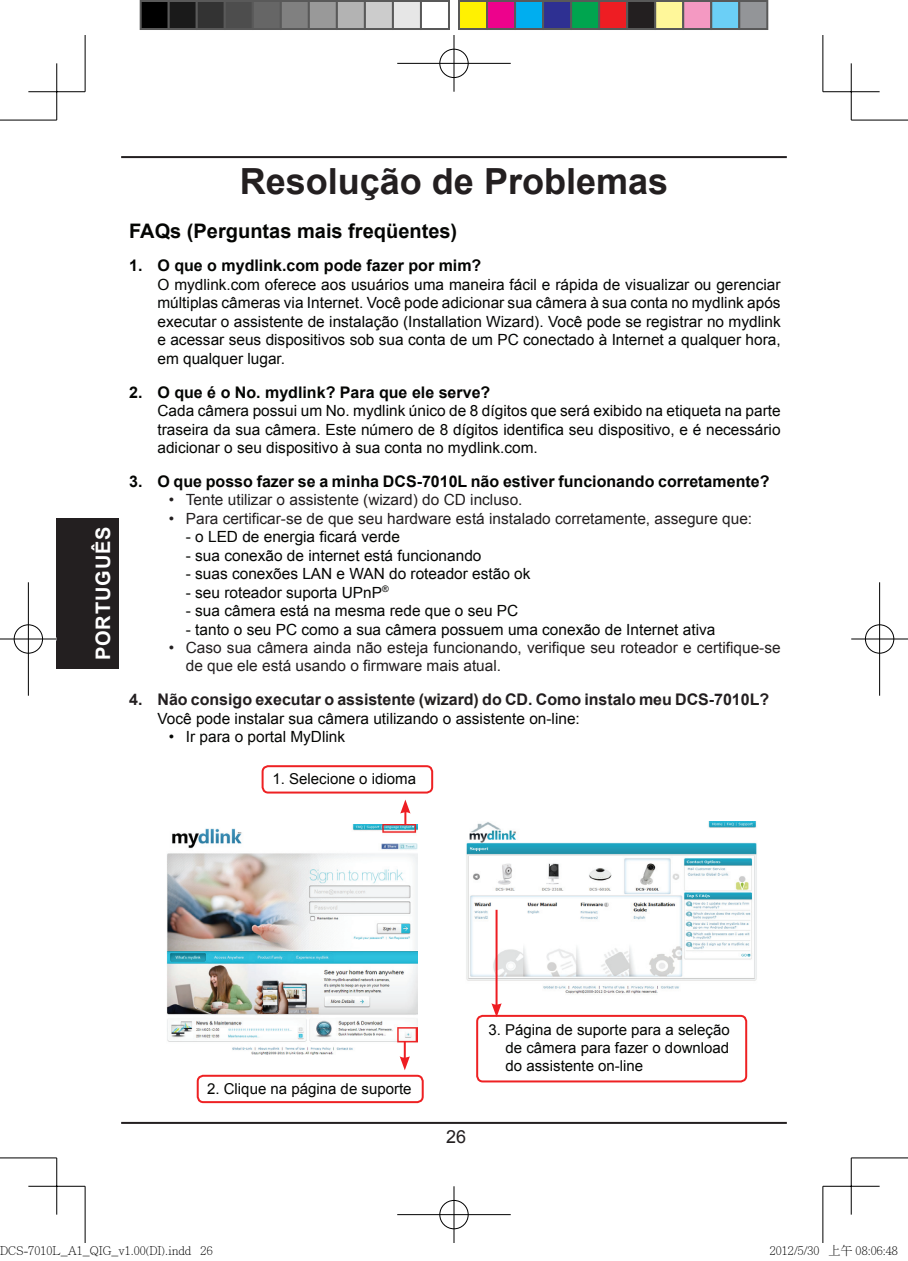
<style>
.page{position:relative;width:908px;height:1261px;background:#fff}
.page>*{position:absolute;margin:0;border:0;box-sizing:border-box;transform-origin:0 0}
.t1{font:700 36px "Arial";color:#231f20}
.t2{font:700 20px "Arial";color:#040503}
.t3{font:700 20px "Arial";letter-spacing:.045em;color:#fff}
.t4{font:18px "Arial";color:#231f20}
.t5{font:700 16px "Arial";color:#040503}
.t6{font:700 16px "Arial";color:#231f20}
.t7{font:15.4px/18.4px "Arial";color:#040503;text-align:justify}
.t8{font:15.4px/18.4px "Arial";color:#231f20}
.t9{font:15px/18px "Arial";color:#040503;text-align:justify}
.t10{font:300 12px "Adobe Ming Std";color:#000}
</style>
<div class="page">
<img style="left:167px;top:824px;width:250px;height:230px">
<svg style="left:399px;top:1041px;width:10px;height:29px"></svg>
<svg style="left:400px;top:799px;width:10px;height:26px"></svg>
<div style="left:197px;top:1074px;width:226px;height:29px;border:2px solid #ee2123;border-radius:6px"></div>
<div style="left:476px;top:1015px;width:270px;height:67px;border:2px solid #ee2123;border-radius:6px"></div>
<div style="left:261px;top:765px;width:172px;height:28px;border:2px solid #ee2123;border-radius:6px"></div>
<img style="left:466px;top:822px;width:291px;height:178px">
<hr style="left:495px;top:909px;width:2px;height:97px;background:#ee1d23">
<svg style="left:491px;top:1003px;width:10px;height:14px"></svg>
<hr style="left:121px;top:156px;width:665px;height:2px;background:#231f20">
<hr style="left:121px;top:1122px;width:665px;height:2px;background:#231f20">
<div style="left:57px;top:518px;width:62px;height:151px;background:#231f20"></div>
<hr style="left:0;top:120px;width:57px;height:1px;background:#000">
<hr style="left:850px;top:120px;width:57px;height:1px;background:#000">
<hr style="left:0;top:1157px;width:57px;height:1px;background:#000">
<hr style="left:850px;top:1157px;width:57px;height:1px;background:#000">
<hr style="left:85px;top:35px;width:1px;height:57px;background:#000">
<hr style="left:85px;top:1186px;width:1px;height:57px;background:#000">
<hr style="left:822px;top:35px;width:1px;height:57px;background:#000">
<hr style="left:822px;top:1186px;width:1px;height:57px;background:#000">
<hr style="left:28px;top:91px;width:57px;height:1px;background:#000">
<hr style="left:822px;top:91px;width:57px;height:1px;background:#000">
<hr style="left:28px;top:1186px;width:57px;height:1px;background:#000">
<hr style="left:822px;top:1186px;width:57px;height:1px;background:#000">
<hr style="left:56px;top:63px;width:1px;height:57px;background:#000">
<hr style="left:56px;top:1158px;width:1px;height:56px;background:#000">
<hr style="left:850px;top:63px;width:1px;height:57px;background:#000">
<hr style="left:850px;top:1158px;width:1px;height:56px;background:#000">
<div style="left:438px;top:48px;width:31px;height:31px;border:3px solid #fff;border-radius:50%"></div>
<hr style="left:397px;top:62px;width:113px;height:3px;background:#fff">
<hr style="left:452px;top:35px;width:3px;height:57px;background:#fff">
<div style="left:439px;top:49px;width:29px;height:29px;border:1px solid #000;border-radius:50%"></div>
<hr style="left:397px;top:63px;width:113px;height:1px;background:#000">
<hr style="left:453px;top:35px;width:1px;height:57px;background:#000">
<div style="left:438px;top:1199px;width:31px;height:31px;border:3px solid #fff;border-radius:50%"></div>
<hr style="left:397px;top:1213px;width:113px;height:3px;background:#fff">
<hr style="left:452px;top:1186px;width:3px;height:57px;background:#fff">
<div style="left:439px;top:1200px;width:29px;height:29px;border:1px solid #000;border-radius:50%"></div>
<hr style="left:397px;top:1214px;width:113px;height:1px;background:#000">
<hr style="left:453px;top:1186px;width:1px;height:57px;background:#000">
<div style="left:13px;top:623px;width:31px;height:31px;border:3px solid #fff;border-radius:50%"></div>
<hr style="left:0;top:637px;width:57px;height:3px;background:#fff">
<hr style="left:27px;top:582px;width:3px;height:113px;background:#fff">
<div style="left:14px;top:624px;width:29px;height:29px;border:1px solid #000;border-radius:50%"></div>
<hr style="left:0;top:638px;width:57px;height:1px;background:#000">
<hr style="left:28px;top:582px;width:1px;height:113px;background:#000">
<div style="left:863px;top:623px;width:31px;height:31px;border:3px solid #fff;border-radius:50%"></div>
<hr style="left:850px;top:637px;width:57px;height:3px;background:#fff">
<hr style="left:877px;top:582px;width:3px;height:113px;background:#fff">
<div style="left:864px;top:624px;width:29px;height:29px;border:1px solid #000;border-radius:50%"></div>
<hr style="left:850px;top:638px;width:57px;height:1px;background:#000">
<hr style="left:878px;top:582px;width:1px;height:113px;background:#000">
<div style="left:141px;top:1px;width:28px;height:28px;background:#000"></div>
<div style="left:140px;top:0;width:30px;height:30px;border:2px solid #595959"></div>
<div style="left:169px;top:1px;width:28px;height:28px;background:#1a1a1a"></div>
<div style="left:168px;top:0;width:30px;height:30px;border:2px solid #595959"></div>
<div style="left:197px;top:1px;width:28px;height:28px;background:#333"></div>
<div style="left:196px;top:0;width:30px;height:30px;border:2px solid #595959"></div>
<div style="left:225px;top:1px;width:28px;height:28px;background:#4d4d4d"></div>
<div style="left:224px;top:0;width:30px;height:30px;border:2px solid #595959"></div>
<div style="left:253px;top:1px;width:28px;height:28px;background:#666"></div>
<div style="left:252px;top:0;width:30px;height:30px;border:2px solid #595959"></div>
<div style="left:281px;top:1px;width:28px;height:28px;background:#808080"></div>
<div style="left:280px;top:0;width:30px;height:30px;border:2px solid #595959"></div>
<div style="left:309px;top:1px;width:28px;height:28px;background:#999"></div>
<div style="left:308px;top:0;width:30px;height:30px;border:2px solid #595959"></div>
<div style="left:337px;top:1px;width:28px;height:28px;background:#b3b3b3"></div>
<div style="left:336px;top:0;width:30px;height:30px;border:2px solid #595959"></div>
<div style="left:365px;top:1px;width:28px;height:28px;background:#ccc"></div>
<div style="left:364px;top:0;width:30px;height:30px;border:2px solid #595959"></div>
<div style="left:393px;top:1px;width:28px;height:28px;background:#e6e6e6"></div>
<div style="left:392px;top:0;width:30px;height:30px;border:2px solid #595959"></div>
<div style="left:420px;top:0;width:30px;height:30px;border:2px solid #595959"></div>
<div style="left:459px;top:1px;width:28px;height:28px;background:#fff101"></div>
<div style="left:458px;top:0;width:30px;height:30px;border:2px solid #595959"></div>
<div style="left:487px;top:1px;width:28px;height:28px;background:#ed028c"></div>
<div style="left:486px;top:0;width:30px;height:30px;border:2px solid #595959"></div>
<div style="left:515px;top:1px;width:28px;height:28px;background:#00aeef"></div>
<div style="left:514px;top:0;width:30px;height:30px;border:2px solid #595959"></div>
<div style="left:543px;top:1px;width:28px;height:28px;background:#2e3092"></div>
<div style="left:542px;top:0;width:30px;height:30px;border:2px solid #595959"></div>
<div style="left:571px;top:1px;width:28px;height:28px;background:#00a54f"></div>
<div style="left:570px;top:0;width:30px;height:30px;border:2px solid #595959"></div>
<div style="left:599px;top:1px;width:28px;height:28px;background:#ee1d23"></div>
<div style="left:598px;top:0;width:30px;height:30px;border:2px solid #595959"></div>
<div style="left:627px;top:1px;width:28px;height:28px;background:#231f20"></div>
<div style="left:626px;top:0;width:30px;height:30px;border:2px solid #595959"></div>
<div style="left:655px;top:1px;width:28px;height:28px;background:#fff79a"></div>
<div style="left:654px;top:0;width:30px;height:30px;border:2px solid #595959"></div>
<div style="left:683px;top:1px;width:28px;height:28px;background:#f499c2"></div>
<div style="left:682px;top:0;width:30px;height:30px;border:2px solid #595959"></div>
<div style="left:711px;top:1px;width:28px;height:28px;background:#6bcff6"></div>
<div style="left:710px;top:0;width:30px;height:30px;border:2px solid #595959"></div>
<div style="left:739px;top:1px;width:28px;height:28px;background:#939598"></div>
<div style="left:738px;top:0;width:30px;height:30px;border:2px solid #595959"></div>
<p class="t3" style="left:90px;top:660px;width:135px;rotate:-90deg">PORTUGUÊS</p>
<h1 class="t1" style="left:239px;top:157px;width:430px">Resolução de Problemas</h1>
<p class="t2" style="left:129px;top:218px;width:329px">FAQs (Perguntas mais freqüentes)</p>
<p class="t5" style="left:129px;top:255px;width:353px">1. O que o mydlink.com pode fazer por mim?</p>
<p class="t7" style="left:157px;top:275px;width:624px">O mydlink.com oferece aos usuários uma maneira fácil e rápida de visualizar ou gerenciar múltiplas câmeras via Internet. Você pode adicionar sua câmera à sua conta no mydlink após executar o assistente de instalação (Installation Wizard). Você pode se registrar no mydlink e acessar seus dispositivos sob sua conta de um PC conectado à Internet a qualquer hora, em qualquer lugar.</p>
<p class="t5" style="left:129px;top:381px;width:362px">2. O que é o No. mydlink? Para que ele serve?</p>
<p class="t7" style="left:157px;top:401px;width:624px">Cada câmera possui um No. mydlink único de 8 dígitos que será exibido na etiqueta na parte traseira da sua câmera. Este número de 8 dígitos identifica seu dispositivo, e é necessário adicionar o seu dispositivo à sua conta no mydlink.com.</p>
<p class="t5" style="left:129px;top:470px;width:641px">3. O que posso fazer se a minha DCS-7010L não estiver funcionando corretamente?</p>
<p class="t8" style="left:169px;top:490px;width:355px">• Tente utilizar o assistente (wizard) do CD incluso.</p>
<p class="t8" style="left:169px;top:509px;width:584px">• Para certificar-se de que seu hardware está instalado corretamente, assegure que:</p>
<p class="t7" style="left:186px;top:527px;width:215px">- o LED de energia ficará verde</p>
<p class="t7" style="left:186px;top:546px;width:297px">- sua conexão de internet está funcionando</p>
<p class="t7" style="left:186px;top:564px;width:346px">- suas conexões LAN e WAN do roteador estão ok</p>
<p class="t7" style="left:186px;top:583px;width:204px">- seu roteador suporta UPnP<sup>®</sup></p>
<p class="t7" style="left:186px;top:601px;width:334px">- sua câmera está na mesma rede que o seu PC</p>
<p class="t7" style="left:186px;top:620px;width:530px">- tanto o seu PC como a sua câmera possuem uma conexão de Internet ativa</p>
<p class="t8" style="left:186px;top:638px;width:596px;text-indent:-17px">• Caso sua câmera ainda não esteja funcionando, verifique seu roteador e certifique-se de que ele está usando o firmware mais atual.</p>
<p class="t6" style="left:129px;top:689px;width:641px">4. Não consigo executar o assistente (wizard) do CD. Como instalo meu DCS-7010L?</p>
<p class="t7" style="left:157px;top:709px;width:423px">Você pode instalar sua câmera utilizando o assistente on-line:</p>
<p class="t7" style="left:169px;top:727px;width:178px">• Ir para o portal MyDlink</p>
<p class="t9" style="left:272px;top:769px;width:145px">1. Selecione o idioma</p>
<p class="t9" style="left:207px;top:1080px;width:206px">2. Clique na página de suporte</p>
<p class="t4" style="left:446px;top:1125px;width:22px">26</p>
<p class="t9" style="left:505px;top:1020px;width:225px;text-indent:-17px">3. Página de suporte para a seleção de câmera para fazer o download do assistente on-line</p>
<p class="t10" style="left:0;top:1244px;width:214px">DCS-7010L_A1_QIG_v1.00(DI).indd 26</p>
<p class="t10" style="left:769px;top:1244px;width:129px">2012/5/30 上午 08:06:48</p>
</div>
